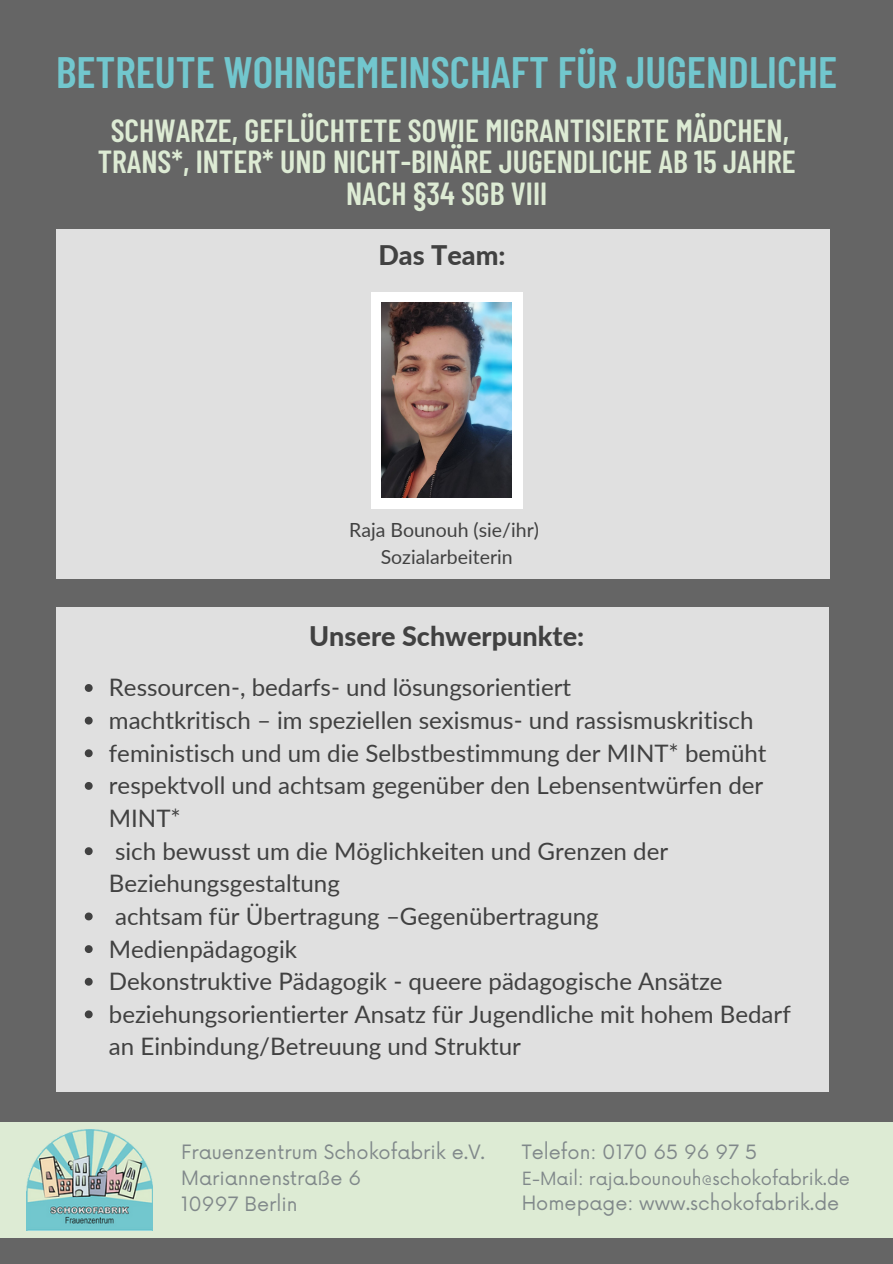
<style>
.page{position:relative;width:893px;height:1264px;background:#fff}
.page>*{position:absolute;margin:0;border:0;box-sizing:border-box;transform-origin:0 0}
.t1{font:600 43.95px "Barlow Condensed";color:#72c7ce}
.t2{font:600 31.95px/31.5px "Barlow Condensed";color:#ddebd4;text-align:center}
.t3{font:800 27px "Lato";color:#414141}
.t4{font:24.15px/32.7px "Lato";color:#414141}
.t5{font:19.5px "Lato";color:#414141}
.t6{font:19.2px "Now";color:#80888a}
.t7{font:17.7px "Now";color:#80888a}
</style>
<div class="page">
<div style="left:0;top:0;width:892px;height:1263px;background:#656565"></div>
<div style="left:0;top:1122px;width:892px;height:115px;background:#ddebd4"></div>
<div style="left:56px;top:607px;width:772px;height:484px;background:#e0e0e0"></div>
<div style="left:56px;top:229px;width:773px;height:349px;background:#e0e0e0"></div>
<img style="left:26px;top:1129px;width:126px;height:101px">
<div style="left:371px;top:292px;width:151px;height:216px;background:#fff"></div>
<img style="left:381px;top:303px;width:130px;height:194px">
<svg style="left:85px;top:684px;width:8px;height:8px"></svg>
<svg style="left:85px;top:716px;width:8px;height:8px"></svg>
<svg style="left:85px;top:749px;width:8px;height:8px"></svg>
<svg style="left:85px;top:782px;width:8px;height:7px"></svg>
<svg style="left:85px;top:847px;width:8px;height:8px"></svg>
<svg style="left:85px;top:912px;width:8px;height:8px"></svg>
<svg style="left:85px;top:945px;width:8px;height:8px"></svg>
<svg style="left:85px;top:977px;width:8px;height:8px"></svg>
<svg style="left:85px;top:1010px;width:8px;height:8px"></svg>
<p class="t1" style="left:56px;top:44px;width:782px">BETREUTE WOHNGEMEINSCHAFT FÜR JUGENDLICHE</p>
<p class="t2" style="left:98px;top:113px;width:699px">SCHWARZE, GEFLÜCHTETE SOWIE MIGRANTISIERTE MÄDCHEN,<br>TRANS*, INTER* UND NICHT-BINÄRE JUGENDLICHE AB 15 JAHRE</p>
<p class="t2" style="left:346px;top:176px;width:203px">NACH §34 SGB VIII</p>
<p class="t3" style="left:378px;top:239px;width:129px">Das Team:</p>
<p class="t5" style="left:349px;top:518px;width:191px">Raja Bounouh (sie/ihr)</p>
<p class="t5" style="left:380px;top:545px;width:134px">Sozialarbeiterin</p>
<p class="t3" style="left:309px;top:619px;width:276px">Unsere Schwerpunkte:</p>
<p class="t4" style="left:109px;top:670px;width:464px">Ressourcen-, bedarfs- und lösungsorientiert</p>
<p class="t4" style="left:109px;top:703px;width:646px">machtkritisch – im speziellen sexismus- und rassismuskritisch</p>
<p class="t4" style="left:109px;top:736px;width:659px">feministisch und um die Selbstbestimmung der MINT* bemüht</p>
<p class="t4" style="left:109px;top:768px;width:656px">respektvoll und achtsam gegenüber den Lebensentwürfen der<br>MINT*</p>
<p class="t4" style="left:109px;top:834px;width:561px">sich bewusst um die Möglichkeiten und Grenzen der<br>Beziehungsgestaltung</p>
<p class="t4" style="left:115px;top:899px;width:485px">achtsam für Übertragung –Gegenübertragung</p>
<p class="t4" style="left:109px;top:931px;width:190px">Medienpädagogik</p>
<p class="t4" style="left:109px;top:964px;width:615px">Dekonstruktive Pädagogik - queere pädagogische Ansätze</p>
<p class="t4" style="left:109px;top:997px;width:683px">beziehungsorientierter Ansatz für Jugendliche mit hohem Bedarf an Einbindung/Betreuung und Struktur</p>
<p class="t6" style="left:181px;top:1141px;width:305px">Frauenzentrum Schokofabrik e.V.</p>
<p class="t6" style="left:181px;top:1167px;width:181px">Mariannenstraße 6</p>
<p class="t6" style="left:181px;top:1193px;width:118px">10997 Berlin</p>
<p class="t6" style="left:521px;top:1141px;width:237px">Telefon: 0170 65 96 97 5</p>
<p class="t7" style="left:521px;top:1168px;width:330px">E-Mail: raja.bounouh@schokofabrik.de</p>
<p class="t6" style="left:521px;top:1192px;width:319px">Homepage: www.schokofabrik.de</p>
</div>
